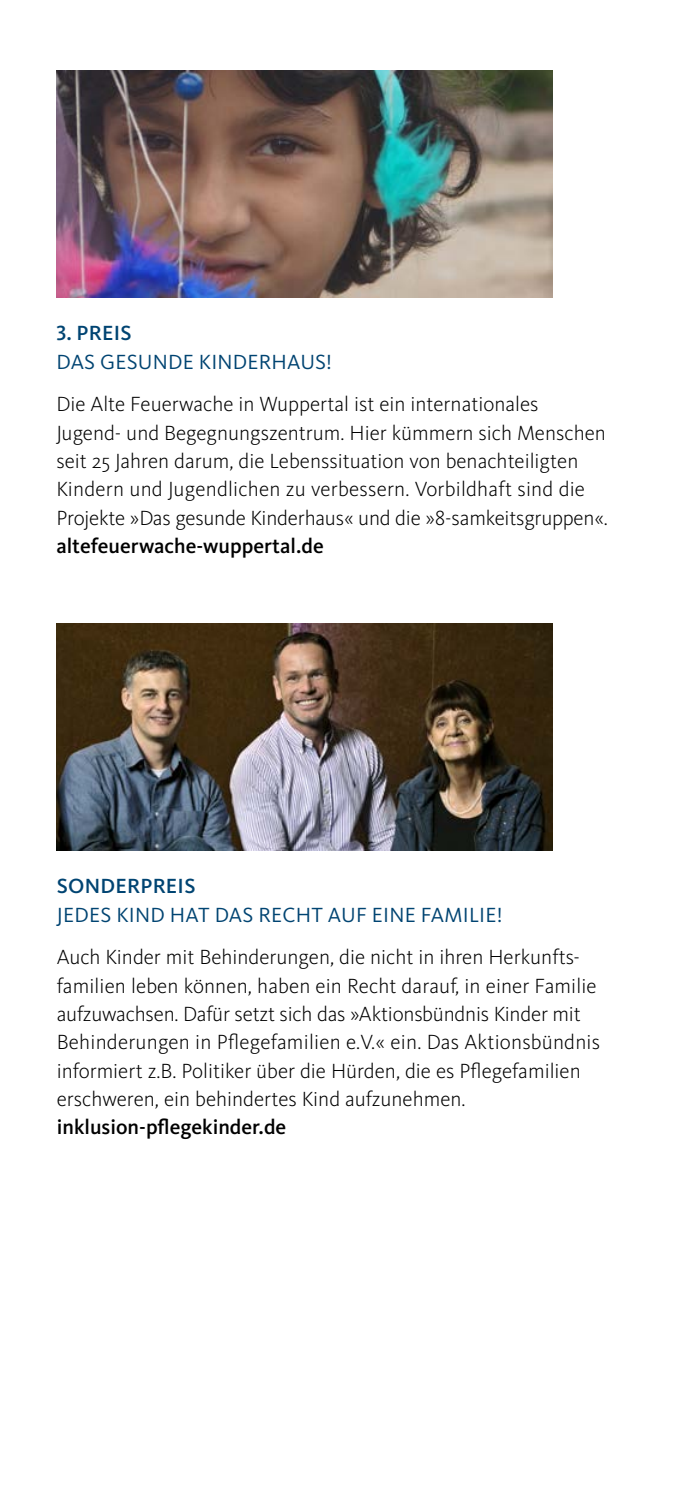
<style>
.page{position:relative;width:695px;height:1489px;background:#fff}
.page>*{position:absolute;margin:0;border:0;box-sizing:border-box;transform-origin:0 0}
.t1{font:300 21.25px/28.2px "WDR Sans";color:#000}
.t2{font:21.25px "WDR Sans";letter-spacing:.01em;color:#004472}
.t3{font:500 21.25px "WDR Sans";color:#000}
.t4{font:500 21.25px "WDR Sans";letter-spacing:.01em;color:#004472}
</style>
<div class="page">
<img style="left:56px;top:71px;width:496px;height:227px">
<img style="left:57px;top:624px;width:495px;height:226px">
<p class="t4" style="left:56px;top:320px;width:77px">3. PREIS</p>
<p class="t2" style="left:56px;top:349px;width:277px">DAS GESUNDE KINDERHAUS!</p>
<p class="t1" style="left:56px;top:390px;width:553px">Die Alte Feuerwache in Wuppertal ist ein internationales Jugend- und Begegnungszentrum. Hier kümmern sich Menschen seit 25 Jahren darum, die Lebenssituation von benachteiligten Kindern und Jugendlichen zu verbessern. Vorbildhaft sind die Projekte »Das gesunde Kinderhaus« und die »8-samkeitsgruppen«.</p>
<p class="t3" style="left:56px;top:533px;width:269px">altefeuerwache-wuppertal.de</p>
<p class="t4" style="left:57px;top:873px;width:140px">SONDERPREIS</p>
<p class="t2" style="left:57px;top:901px;width:447px">JEDES KIND HAT DAS RECHT AUF EINE FAMILIE!</p>
<p class="t1" style="left:57px;top:942px;width:545px">Auch Kinder mit Behinderungen, die nicht in ihren Herkunfts&shy;familien leben können, haben ein Recht darauf, in einer Familie aufzuwachsen. Dafür setzt sich das »Aktionsbündnis Kinder mit Behinderungen in Pflegefamilien e.V.« ein. Das Aktionsbündnis informiert z.B. Politiker über die Hürden, die es Pflegefamilien erschweren, ein behindertes Kind aufzunehmen.</p>
<p class="t3" style="left:57px;top:1114px;width:231px">inklusion-pflegekinder.de</p>
</div>
